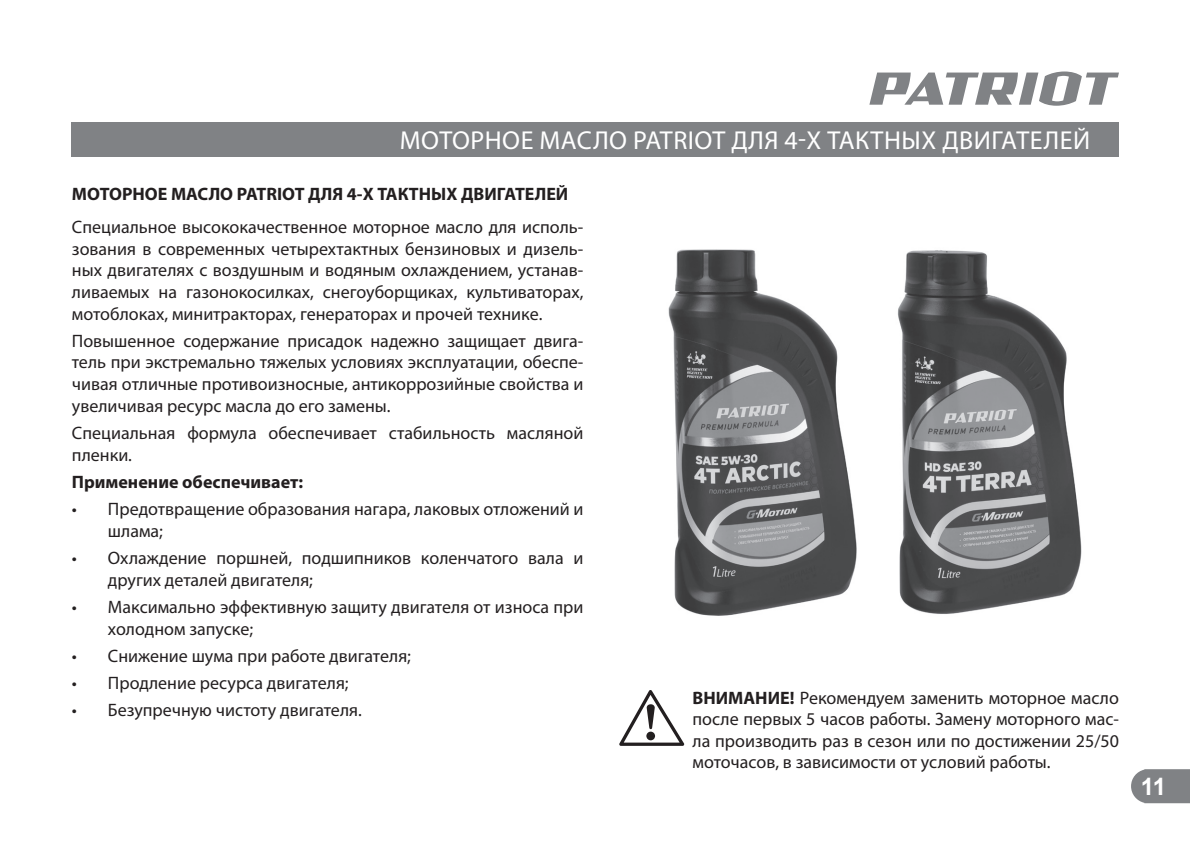
<style>
.page{position:relative;width:1190px;height:841px;background:#fff}
.page>*{position:absolute;margin:0;border:0;box-sizing:border-box;transform-origin:0 0}
.t1{font:26px "Myriad Pro";letter-spacing:.02em;color:#fff}
.t2{font:700 24px "Arial";color:#fff}
.t3{font:18px/21.6px "Myriad Pro";color:#231f20}
.t4{font:700 18px "Myriad Pro";color:#231f20}
.s1{font-weight:700}
</style>
<div class="page">
<svg style="left:1131px;top:769px;width:58px;height:34px;background:#888a8d"></svg>
<svg style="left:869px;top:71px;width:249px;height:35px"></svg>
<div style="left:72px;top:122px;width:1046px;height:34px;background:#808285"></div>
<svg style="left:619px;top:690px;width:65px;height:55px"></svg>
<img style="left:668px;top:249px;width:189px;height:367px">
<img style="left:897px;top:250px;width:185px;height:364px">
<h1 class="t1" style="left:400px;top:124px;width:692px">МОТОРНОЕ МАСЛО PATRIOT ДЛЯ 4-Х ТАКТНЫХ ДВИГАТЕЛЕЙ</h1>
<p class="t4" style="left:72px;top:184px;width:498px">МОТОРНОЕ МАСЛО PATRIOT ДЛЯ 4-Х ТАКТНЫХ ДВИГАТЕЛЕЙ</p>
<p class="t3" style="left:72px;top:216px;width:513px;text-align:justify">Специальное высококачественное моторное масло для исполь&shy;зования в современных четырехтактных бензиновых и дизель&shy;ных двигателях с воздушным и водяным охлаждением, устанав&shy;ливаемых на газонокосилках, снегоуборщиках, культиваторах, мотоблоках, минитракторах, генераторах и прочей технике.</p>
<p class="t3" style="left:72px;top:330px;width:513px;text-align:justify">Повышенное содержание присадок надежно защищает двига&shy;тель при экстремально тяжелых условиях эксплуатации, обеспе&shy;чивая отличные противоизносные, антикоррозийные свойства и увеличивая ресурс масла до его замены.</p>
<p class="t3" style="left:72px;top:422px;width:513px">Специальная формула обеспечивает стабильность масляной пленки.</p>
<p class="t4" style="left:72px;top:471px;width:233px">Применение обеспечивает:</p>
<p class="t3" style="left:108px;top:498px;width:477px;text-indent:-36px">• Предотвращение образования нагара, лаковых отложений и шлама;</p>
<p class="t3" style="left:108px;top:547px;width:477px;text-indent:-36px">• Охлаждение поршней, подшипников коленчатого вала и других деталей двигателя;</p>
<p class="t3" style="left:108px;top:595px;width:477px;text-indent:-36px">• Максимально эффективную защиту двигателя от износа при холодном запуске;</p>
<p class="t3" style="left:72px;top:644px;width:340px">• Снижение шума при работе двигателя;</p>
<p class="t3" style="left:72px;top:672px;width:278px">• Продление ресурса двигателя;</p>
<p class="t3" style="left:72px;top:699px;width:291px">• Безупречную чистоту двигателя.</p>
<p class="t3" style="left:692px;top:686px;width:428px;text-align:justify"><span class="s1">ВНИМАНИЕ!</span> Рекомендуем заменить моторное масло после первых 5 часов работы. Замену моторного мас&shy;ла производить раз в сезон или по достижении 25/50 моточасов, в зависимости от условий работы.</p>
<h2 class="t2" style="left:1140px;top:770px;width:27px">11</h2>
</div>
